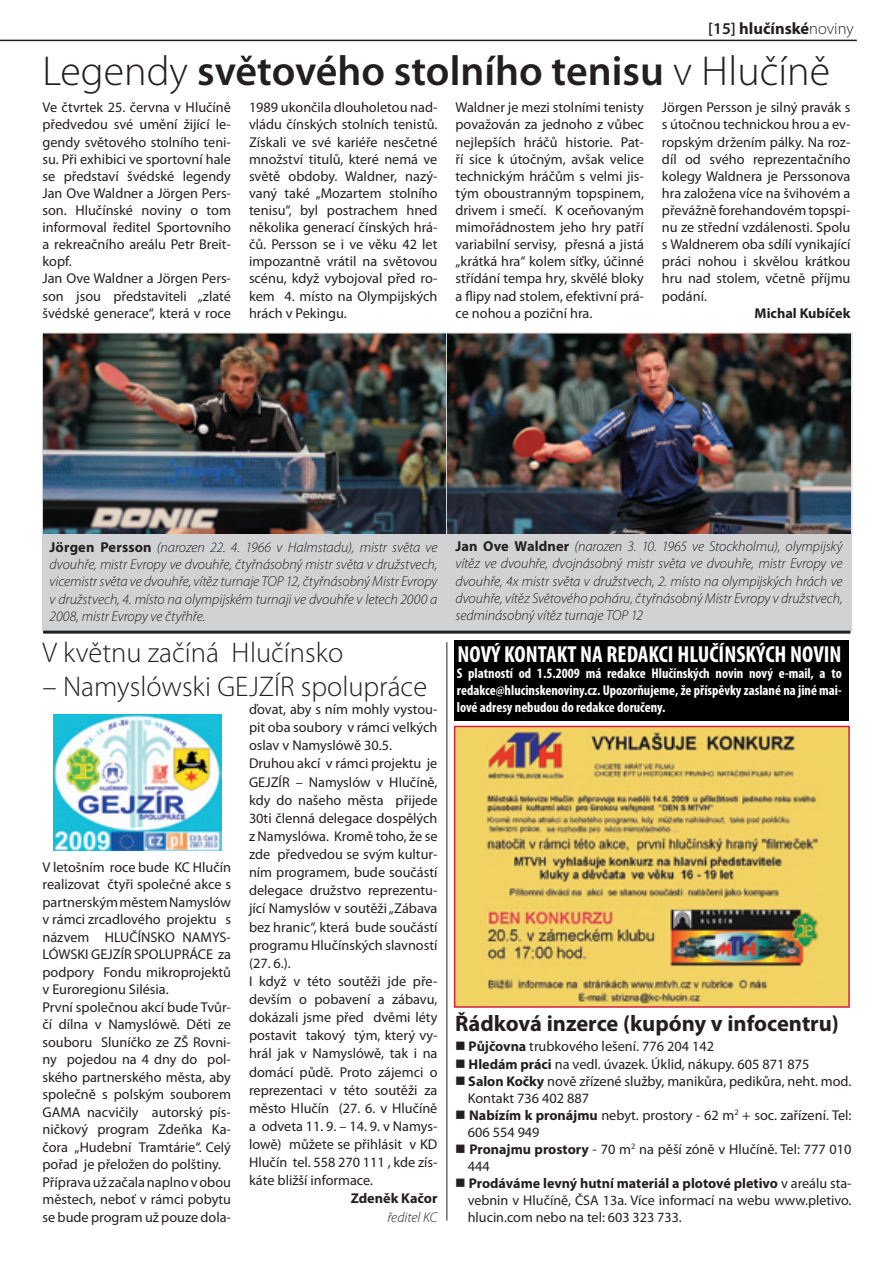
<style>
.page{position:relative;width:893px;height:1263px;background:#fff}
.page>*{position:absolute;margin:0;border:0;box-sizing:border-box;transform-origin:0 0}
.t1{font:600 42px "Myriad Pro";color:#231f20}
.t2{font:300 28.5px "Myriad Pro";color:#231f20}
.t3{font:700 condensed 23.25px "Myriad Pro";color:#fff}
.t4{font:700 22.5px "Myriad Pro";color:#231f20}
.t5{font:700 16.5px "Myriad Pro";color:#231f20}
.t6{font:italic 300 14.4px/17.2px "Myriad Pro";letter-spacing:-.005em;color:#231f20;text-align:justify}
.t7{font:14.25px/17.1px "Myriad Pro";color:#231f20}
.t8{font:700 condensed 14.25px/17.1px "Myriad Pro";color:#fff;text-align:justify}
.t9{font:700 14.25px "Myriad Pro";color:#231f20}
.t10{font:italic 300 14.25px "Myriad Pro";color:#231f20}
.t11{font:14.1px/17px "Myriad Pro";color:#231f20;text-align:justify}
.s1{font-weight:600}
.s2{font-weight:300}
.s3{font-weight:700;font-style:normal}
.s4{font-weight:700;font-size:14.1px}
.s5{font-weight:700}
</style>
<div class="page">
<div style="left:455px;top:726px;width:394px;height:281px;background:#f2d465"></div>
<div style="left:454px;top:726px;width:396px;height:282px;border:2px solid #da1d3f"></div>
<div style="left:454px;top:640px;width:395px;height:81px;background:#000"></div>
<img style="left:44px;top:335px;width:402px;height:199px">
<hr style="left:0;top:40px;width:857px;height:1px;background:#231f20">
<img style="left:448px;top:335px;width:402px;height:199px">
<div style="left:43px;top:534px;width:809px;height:96px;background:#d1d2d4"></div>
<hr style="left:43px;top:631px;width:807px;height:3px;background:#231f20">
<img style="left:54px;top:714px;width:167px;height:137px">
<hr style="left:446px;top:642px;width:1px;height:578px;background:#231f20">
<img style="left:480px;top:729px;width:343px;height:275px">
<p class="t5" style="left:708px;top:19px;width:147px"><span class="s1">[15]</span> hlučínské<span class="s2">noviny</span></p>
<h1 class="t1" style="left:43px;top:47px;width:789px"><span class="s2">Legendy</span> světového stolního tenisu <span class="s2">v Hlučíně</span></h1>
<p class="t7" style="left:43px;top:99px;width:190px">Ve čtvrtek 25. června v Hlučíně předvedou své umění žijící le&shy;gendy světového stolního teni&shy;su. Při exhibici ve sportovní hale se představí švédské legendy<br>Jan Ove Waldner a Jörgen Pers&shy;son. Hlučínské noviny o tom informoval ředitel Sportovního a rekreačního areálu Petr Breit&shy;kopf.<br>Jan Ove Waldner a Jörgen Pers&shy;son jsou představiteli „zlaté švédské generace“, která v roce</p>
<p class="t7" style="left:249px;top:99px;width:190px;text-align:justify">1989 ukončila dlouholetou nad&shy;vládu čínských stolních tenistů.<br>Získali ve své kariéře nesčetné množství titulů, které nemá ve světě obdoby. Waldner, nazý&shy;vaný také „Mozartem stolního tenisu“, byl postrachem hned několika generací čínských hrá&shy;čů. Persson se i ve věku 42 let impozantně vrátil na světovou scénu, když vybojoval před ro&shy;kem 4. místo na Olympijských hrách v Pekingu.</p>
<p class="t7" style="left:455px;top:99px;width:190px;text-align:justify">Waldner je mezi stolními tenisty považován za jednoho z vůbec nejlepších hráčů historie. Pat&shy;ří sice k útočným, avšak velice technickým hráčům s velmi jis&shy;tým oboustranným topspinem, drivem i smečí. K oceňovaným mimořádnostem jeho hry patří variabilní servisy, přesná a jistá „krátká hra“ kolem síťky, účinné střídání tempa hry, skvělé bloky a flipy nad stolem, efektivní prá&shy;ce nohou a poziční hra.</p>
<p class="t7" style="left:662px;top:99px;width:190px;text-align:justify">Jörgen Persson je silný pravák s s útočnou technickou hrou a ev&shy;ropským držením pálky. Na roz&shy;díl od svého reprezentačního kolegy Waldnera je Perssonova hra založena více na švihovém a převážně forehandovém topspi&shy;nu ze střední vzdálenosti. Spolu s Waldnerem oba sdílí vynikající práci nohou i skvělou krátkou hru nad stolem, včetně příjmu podání.</p>
<p class="t9" style="left:755px;top:305px;width:97px">Michal Kubíček</p>
<p class="t6" style="left:50px;top:539px;width:389px"><span class="s3">Jörgen Persson</span> (narozen 22. 4. 1966 v Halmstadu), mistr světa ve dvouhře, mistr Evropy ve dvouhře, čtyřnásobný mistr světa v družstvech, vicemistr světa ve dvouhře, vítěz turnaje TOP 12, čtyřnásobný Mistr Evropy v družstvech, 4. místo na olympijském turnaji ve dvouhře v letech 2000 a 2008, mistr Evropy ve čtyřhře.</p>
<p class="t6" style="left:455px;top:538px;width:389px"><span class="s3">Jan Ove Waldner</span> (narozen 3. 10. 1965 ve Stockholmu), olympijský vítěz ve dvouhře, dvojnásobný mistr světa ve dvouhře, mistr Evropy ve dvouhře, 4x mistr světa v družstvech, 2. místo na olympijských hrách ve dvouhře, vítěz Světového poháru, čtyřnásobný Mistr Evropy v družstvech, sedminásobný vítěz turnaje TOP 12</p>
<h2 class="t2" style="left:43px;top:637px;width:302px">V květnu začíná Hlučínsko</h2>
<h2 class="t2" style="left:43px;top:671px;width:386px">– Namyslówski GEJZÍR spolupráce</h2>
<p class="t8" style="left:457px;top:665px;width:386px">S platností od 1.5.2009 má redakce Hlučínských novin nový e-mail, a to redakce@hlucinskenoviny.cz. Upozorňujeme, že příspěvky zaslané na jiné mai&shy;lové adresy nebudou do redakce doručeny.</p>
<h3 class="t3" style="left:457px;top:641px;width:386px">NOVÝ KONTAKT NA REDAKCI HLUČÍNSKÝCH NOVIN</h3>
<p class="t7" style="left:249px;top:700px;width:190px;line-height:18.1px">ďovat, aby s ním mohly vystou&shy;pit oba soubory v rámci velkých oslav v Namyslówě 30.5.<br>Druhou akcí v rámci projektu je<br>GEJZÍR – Namyslów v Hlučíně, kdy do našeho města přijede<br>30ti členná delegace dospělých z Namyslówa. Kromě toho, že se zde předvedou se svým kultur&shy;ním programem, bude součástí delegace družstvo reprezentu&shy;jící Namyslów v soutěži „Zábava bez hranic“, která bude součástí programu Hlučínských slavností (27. 6.).<br>I když v této soutěži jde pře&shy;devším o pobavení a zábavu, dokázali jsme před dvěmi léty postavit takový tým, který vy&shy;hrál jak v Namyslówě, tak i na domácí půdě. Proto zájemci o reprezentaci v této soutěži za město Hlučín (27. 6. v Hlučíně a odveta 11. 9. – 14. 9. v Namys&shy;lowě) můžete se přihlásit v KD<br>Hlučín tel. 558 270 111 , kde zís&shy;káte bližší informace.</p>
<p class="t9" style="left:351px;top:1190px;width:88px">Zdeněk Kačor</p>
<p class="t10" style="left:387px;top:1209px;width:52px">ředitel KC</p>
<p class="t7" style="left:43px;top:858px;width:190px;line-height:17.5px">V letošním roce bude KC Hlučín realizovat čtyři společné akce s partnerským městem Namyslów v rámci zrcadlového projektu s názvem HLUČÍNSKO NAMYS-<br>LÓWSKI GEJZÍR SPOLUPRÁCE za podpory Fondu mikroprojektů v Euroregionu Silésia.<br>První společnou akcí bude Tvůr&shy;čí dílna v Namyslówě. Děti ze souboru Sluníčko ze ZŠ Rovni&shy;ny pojedou na 4 dny do pol&shy;ského partnerského města, aby společně s polským souborem<br>GAMA nacvičily autorský pís&shy;ničkový program Zdeňka Ka&shy;čora „Hudební Tramtárie“. Celý pořad je přeložen do polštiny.<br>Příprava už začala naplno v obou městech, neboť v rámci pobytu se bude program už pouze dola-</p>
<h3 class="t4" style="left:455px;top:1011px;width:385px">Řádková inzerce (kupóny v infocentru)</h3>
<p class="t7" style="left:455px;top:1038px;width:260px">■ <span class="s4">Půjčovna</span> trubkového lešení. 776 204 142</p>
<p class="t7" style="left:455px;top:1055px;width:356px">■ <span class="s4">Hledám práci</span> na vedl. úvazek. Úklid, nákupy. 605 871 875</p>
<p class="t7" style="left:468px;top:1072px;width:385px;text-indent:-13px">■ <span class="s4">Salon Kočky</span> nově zřízené služby, manikůra, pedikůra, neht. mod.<br>Kontakt 736 402 887</p>
<p class="t7" style="left:468px;top:1107px;width:385px;text-indent:-13px">■ <span class="s4">Nabízím k pronájmu</span> nebyt. prostory - 62 m<sup>2</sup> + soc. zařízení. Tel:<br>606 554 949</p>
<p class="t7" style="left:468px;top:1141px;width:385px;text-indent:-13px">■ <span class="s4">Pronajmu prostory</span> - 70 m<sup>2</sup> na pěší zóně v Hlučíně. Tel: 777 010<br>444</p>
<p class="t11" style="left:468px;top:1175px;width:385px;text-indent:-13px">■ <span class="s5">Prodáváme levný hutní materiál a plotové pletivo</span> v areálu sta&shy;vebnin v Hlučíně, ČSA 13a. Více informací na webu www.pletivo. hlucin.com nebo na tel: 603 323 733.</p>
</div>
